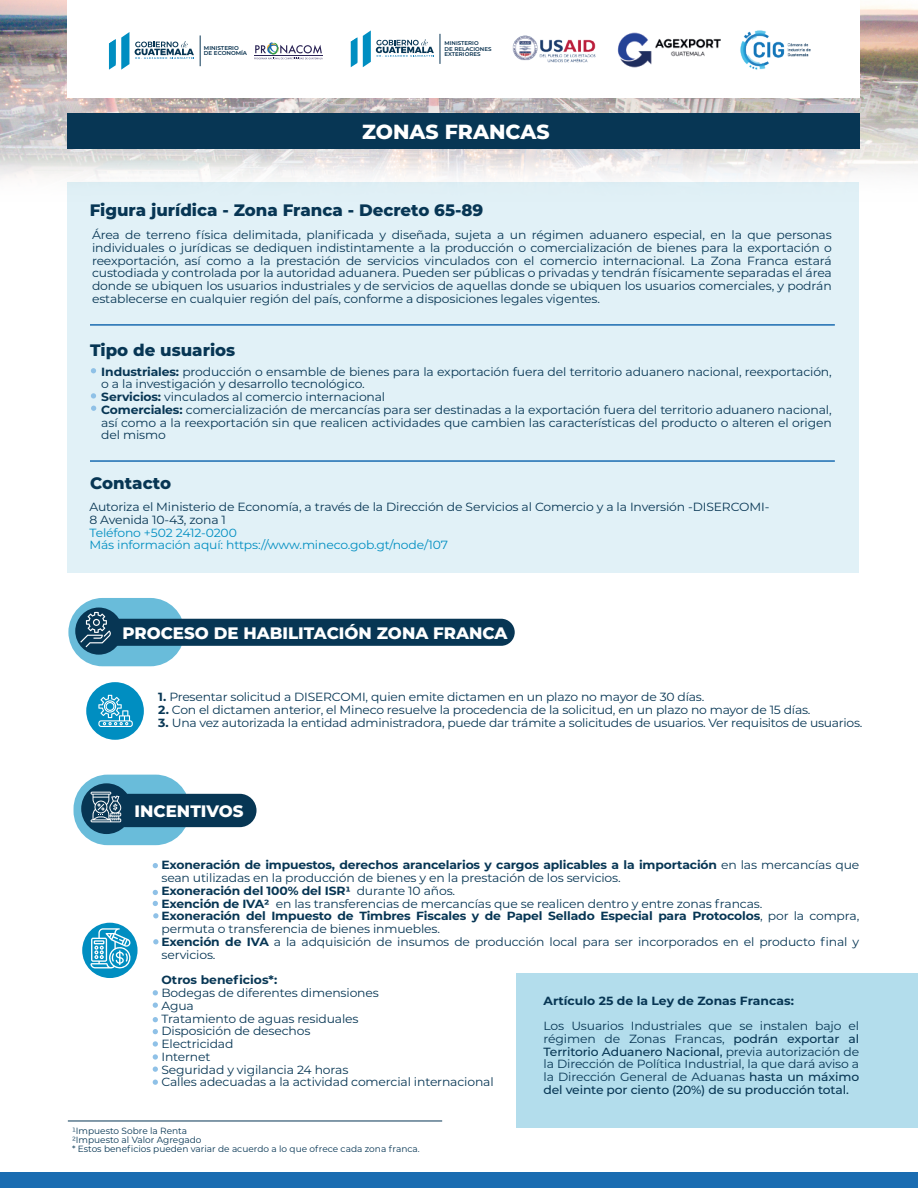
<style>
.page{position:relative;width:918px;height:1188px;background:#fff}
.page>*{position:absolute;margin:0;border:0;box-sizing:border-box;transform-origin:0 0}
.t1{font:800 20.4px "Montserrat";color:#fff}
.t2{font:800 16.65px "Montserrat";color:#073654}
.t3{font:800 16.65px "Montserrat";color:#fff}
.t4{font:11.85px/12.8px "Montserrat";letter-spacing:-.01em;color:#073654;scale:1.04 1}
.t5{font:11.85px/12.8px "Montserrat";letter-spacing:-.01em;color:#008ec1;scale:1.04 1}
.t6{font:700 11.85px "Montserrat";color:#073654;scale:1.04 1}
.t7{font:9px/9px "Montserrat";color:#073654}
.t8{font:600 5.7px/6px "Montserrat";color:#002b49}
.t9{font:600 5.55px/5.8px "Montserrat";color:#002b49}
.s1{font-weight:700}
.s2{font-weight:500}
</style>
<div class="page">
<div style="left:516px;top:973px;width:402px;height:155px;background:#b3ddec"></div>
<img style="left:0;top:0;width:918px;height:40px">
<svg style="left:0;top:40px;width:918px;height:172px"></svg>
<div style="left:68px;top:0;width:792px;height:97px;background:#fff"></div>
<div style="left:68px;top:114px;width:792px;height:35px;background:#073654"></div>
<div style="left:0;top:1172px;width:918px;height:16px;background:#1a6cb1"></div>
<div style="left:68px;top:183px;width:791px;height:390px;background:#e1f1f7"></div>
<svg style="left:91px;top:368px;width:5px;height:5px"></svg>
<svg style="left:91px;top:393px;width:5px;height:6px"></svg>
<svg style="left:91px;top:406px;width:5px;height:5px"></svg>
<hr style="left:90px;top:324px;width:745px;height:2px;background:#1a6cb1">
<hr style="left:90px;top:460px;width:745px;height:2px;background:#1a6cb1">
<div style="left:68px;top:598px;width:117px;height:68px;background:#69bcda;border-radius:34px"></div>
<div style="left:97px;top:619px;width:418px;height:27px;background:#073654;border-radius:14px"></div>
<div style="left:75px;top:608px;width:47px;height:47px;background:#073654;border-radius:50%"></div>
<svg style="left:80px;top:612px;width:31px;height:35px"></svg>
<div style="left:74px;top:775px;width:116px;height:70px;background:#69bcda;border-radius:34px"></div>
<div style="left:108px;top:794px;width:149px;height:33px;background:#073654;border-radius:17px"></div>
<div style="left:81px;top:783px;width:51px;height:51px;background:#073654;border-radius:50%"></div>
<svg style="left:91px;top:792px;width:30px;height:30px"></svg>
<svg style="left:153px;top:990px;width:5px;height:5px"></svg>
<svg style="left:153px;top:1003px;width:5px;height:5px"></svg>
<svg style="left:153px;top:1017px;width:5px;height:5px"></svg>
<div style="left:82px;top:923px;width:56px;height:55px;background:#008ec1;border-radius:50%"></div>
<svg style="left:90px;top:928px;width:41px;height:42px"></svg>
<svg style="left:153px;top:1029px;width:5px;height:5px"></svg>
<svg style="left:153px;top:1041px;width:5px;height:6px"></svg>
<svg style="left:153px;top:1054px;width:5px;height:6px"></svg>
<svg style="left:153px;top:1067px;width:5px;height:5px"></svg>
<svg style="left:153px;top:1080px;width:5px;height:5px"></svg>
<svg style="left:153px;top:863px;width:5px;height:5px"></svg>
<svg style="left:153px;top:901px;width:5px;height:5px"></svg>
<svg style="left:153px;top:890px;width:5px;height:5px"></svg>
<svg style="left:153px;top:939px;width:5px;height:5px"></svg>
<svg style="left:153px;top:913px;width:5px;height:5px"></svg>
<div style="left:86px;top:682px;width:58px;height:58px;background:#008ec1;border-radius:50%"></div>
<svg style="left:98px;top:695px;width:35px;height:32px"></svg>
<hr style="left:68px;top:1121px;width:374px;height:1px;background:#073654">
<hr style="left:200px;top:35px;width:1px;height:31px;background:#093655">
<svg style="left:109px;top:32px;width:20px;height:38px"></svg>
<svg style="left:135px;top:41px;width:59px;height:18px"></svg>
<svg style="left:254px;top:42px;width:69px;height:17px"></svg>
<hr style="left:440px;top:34px;width:1px;height:30px;background:#093655">
<svg style="left:351px;top:37px;width:6px;height:30px"></svg>
<svg style="left:363px;top:30px;width:71px;height:37px"></svg>
<img style="left:617px;top:32px;width:104px;height:36px">
<img style="left:740px;top:30px;width:71px;height:40px">
<img style="left:512px;top:35px;width:84px;height:28px">
<p class="t8" style="left:204px;top:44px;width:45px">MINISTERIO<br>DE ECONOMÍA</p>
<p class="t9" style="left:445px;top:40px;width:48px">MINISTERIO<br>DE RELACIONES<br>EXTERIORES</p>
<h1 class="t1" style="left:362px;top:117px;width:189px">ZONAS FRANCAS</h1>
<h2 class="t2" style="left:90px;top:198px;width:395px">Figura jurídica - Zona Franca - Decreto 65-89</h2>
<p class="t4" style="left:92px;top:228px;width:713px;text-align:justify">Área de terreno física delimitada, planificada y diseñada, sujeta a un régimen aduanero especial, en la que personas individuales o jurídicas se dediquen indistintamente a la producción o comercialización de bienes para la exportación o reexportación, así como a la prestación de servicios vinculados con el comercio internacional. La Zona Franca estará custodiada y controlada por la autoridad aduanera. Pueden ser públicas o privadas y tendrán físicamente separadas el área donde se ubiquen los usuarios industriales y de servicios de aquellas donde se ubiquen los usuarios comerciales, y podrán establecerse en cualquier región del país, conforme a disposiciones legales vigentes.</p>
<h2 class="t2" style="left:90px;top:338px;width:147px">Tipo de usuarios</h2>
<p class="t4" style="left:101px;top:365px;width:704px"><span class="s1">Industriales:</span> producción o ensamble de bienes para la exportación fuera del territorio aduanero nacional, reexportación, o a la investigación y desarrollo tecnológico.<br><span class="s1">Servicios:</span> vinculados al comercio internacional<br><span class="s1">Comerciales:</span> comercialización de mercancías para ser destinadas a la exportación fuera del territorio aduanero nacional, así como a la reexportación sin que realicen actividades que cambien las características del producto o alteren el origen del mismo</p>
<h2 class="t2" style="left:90px;top:471px;width:82px">Contacto</h2>
<p class="t4" style="left:89px;top:500px;width:655px">Autoriza el Ministerio de Economía, a través de la Dirección de Servicios al Comercio y a la Inversión -DISERCOMI-<br>8 Avenida 10-43, zona 1</p>
<p class="t5" style="left:89px;top:526px;width:346px">Teléfono +502 2412-0200<br>Más información aquí: https://www.mineco.gob.gt/node/107</p>
<h2 class="t3" style="left:122px;top:621px;width:387px">PROCESO DE HABILITACIÓN ZONA FRANCA</h2>
<p class="t4" style="left:158px;top:690px;width:527px"><span class="s1">1.</span> Presentar solicitud a DISERCOMI, quien emite dictamen en un plazo no mayor de 30 días.</p>
<p class="t4" style="left:158px;top:703px;width:629px"><span class="s1">2.</span> Con el dictamen anterior, el Mineco resuelve la procedencia de la solicitud, en un plazo no mayor de 15 días.</p>
<p class="t4" style="left:158px;top:716px;width:679px"><span class="s1">3.</span> Una vez autorizada la entidad administradora, puede dar trámite a solicitudes de usuarios. Ver requisitos de usuarios.</p>
<h2 class="t3" style="left:135px;top:799px;width:110px">INCENTIVOS</h2>
<p class="t4" style="left:161px;top:858px;width:673px"><span class="s1">Exoneración de impuestos, derechos arancelarios y cargos aplicables a la importación</span> en las mercancías que sean utilizadas en la producción de bienes y en la prestación de los servicios.<br><span class="s1">Exoneración del 100% del ISR1</span> durante 10 años.<br><span class="s1">Exención de IVA2</span> en las transferencias de mercancías que se realicen dentro y entre zonas francas.<br><span class="s1">Exoneración del Impuesto de Timbres Fiscales y de Papel Sellado Especial para Protocolos</span>, por la compra, permuta o transferencia de bienes inmuebles.<br><span class="s1">Exención de IVA</span> a la adquisición de insumos de producción local para ser incorporados en el producto final y servicios.</p>
<p class="t6" style="left:161px;top:972px;width:113px">Otros beneficios*:</p>
<p class="t4" style="left:161px;top:986px;width:321px">Bodegas de diferentes dimensiones<br>Agua<br>Tratamiento de aguas residuales<br>Disposición de desechos<br>Electricidad<br>Internet<br>Seguridad y vigilancia 24 horas<br>Calles adecuadas a la actividad comercial internacional</p>
<p class="t6" style="left:544px;top:992px;width:242px">Artículo 25 de la Ley de Zonas Francas:</p>
<p class="t4" style="left:544px;top:1019px;width:305px;text-align:justify">Los Usuarios Industriales que se instalen bajo el régimen de Zonas Francas, <span class="s2">podrán exportar al Territorio Aduanero Nacional,</span> previa autorización de la Dirección de Política Industrial, la que dará aviso a la Dirección General de Aduanas <span class="s2">hasta un máximo del veinte por ciento (20%) de su producción total.</span></p>
<p class="t7" style="left:72px;top:1126px;width:349px">1Impuesto Sobre la Renta<br>2Impuesto al Valor Agregado<br>* Estos beneficios pueden variar de acuerdo a lo que ofrece cada zona franca.</p>
</div>
